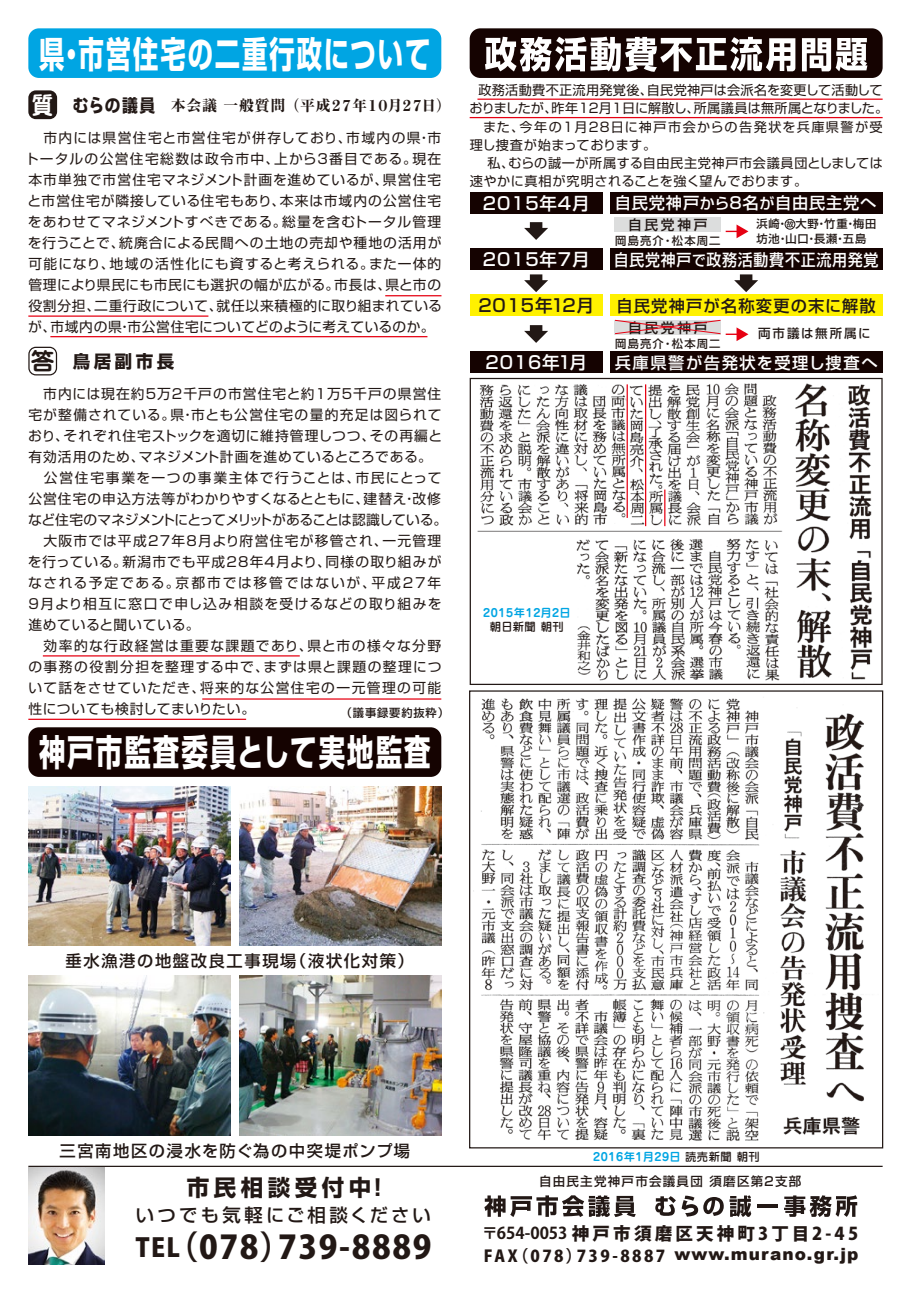
<style>
.page{position:relative;width:911px;height:1290px;background:#fff}
.page>*{position:absolute;margin:0;border:0;box-sizing:border-box;transform-origin:0 0}
.t1{font:700 36.25px "Shin Go Pro";letter-spacing:.075em;color:#fff;scale:.7 1}
.t2{font:700 36.25px "Shin Go Pro";letter-spacing:.075em;color:#fff;scale:.73 1}
.t3{font:800 32.25px "Koz Go Pro";letter-spacing:.05em;color:#221815}
.t4{font:700 22.5px "Shin Go Pro";letter-spacing:.2em;color:#221815}
.t5{font:500 18.38px "Shin Go Pro";letter-spacing:.17em;color:#221815}
.t6{font:800 17.5px "Koz Go Pro";letter-spacing:.18em;color:#221815}
.t7{font:500 17.5px "Shin Go Pro";letter-spacing:.05em;color:#fff}
.t8{font:500 17.5px "Shin Go Pro";letter-spacing:.05em;color:#221815}
.t9{font:700 17.5px "Shin Go Pro";letter-spacing:.2em;color:#221815}
.t10{font:900 16.88px "Arial";letter-spacing:.065em;color:#221815}
.t11{font:500 16.25px "Shin Go Pro";letter-spacing:.1em;color:#221815}
.t12{font:500 16.25px "Shin Go Pro";letter-spacing:.05em;color:#fff;scale:.92 1}
.t13{font:500 16.25px "Shin Go Pro";letter-spacing:.05em;color:#fff}
.t14{font:800 16.25px "Koz Go Pro";letter-spacing:.15em;color:#221815}
.t15{font:500 16.25px "Shin Go Pro";letter-spacing:.075em;color:#221815}
.t16{font:500 16.25px "Shin Go Pro";letter-spacing:.1em;color:#fff}
.t17{font:800 15px "Ryumin Pro";letter-spacing:-.13em;color:#221815}
.t18{font:13.75px/21px "Shin Go Pro";letter-spacing:.07em;color:#221815;text-align:justify}
.t19{font:500 13.75px "Shin Go Pro";letter-spacing:.2em;color:#221815}
.t20{font:13.12px "Shin Go Pro";letter-spacing:.025em;color:#221815}
.t21{font:13.12px "Shin Go Pro";letter-spacing:-.045em;color:#221815}
.t22{font:13.12px "Shin Go Pro";letter-spacing:.1em;color:#221815}
.t23{font:13.12px "Shin Go Pro";letter-spacing:.045em;color:#221815}
.t24{font:500 12.5px "Shin Go Pro";letter-spacing:.1em;color:#221815}
.t25{font:500 12.5px "Shin Go Pro";letter-spacing:.15em;color:#221815}
.t26{font:700 11.25px/13.5px "Jun 501 Pro";letter-spacing:.05em;color:#00a5e3;text-align:center}
.t27{font:500 11.25px/15px "Shin Go Pro";letter-spacing:.075em;color:#221815}
.t28{font:500 11.25px "Shin Go Pro";letter-spacing:.1em;color:#221815}
.s1{font-family:"Jun 501 Pro";font-weight:700;font-size:23.75px;color:#fff}
.s2{font-family:"Shin Go Pro";font-weight:700;font-size:17.5px}
.s3{font-family:"DF Gothic EB WIN RKSJ H";font-weight:400;font-size:18.75px}
.s4{font-family:"Jun 501 Pro";font-size:23.75px}
.s5{font-size:15px}
.s6{font-size:7.5px}
.s7{font-family:"Jun 34 Pro";font-weight:500;color:#221815}
.s8{font-size:25.62px}
.s9{font-weight:700;font-size:16.25px}
</style>
<div class="page">
<img style="left:29px;top:1167px;width:76px;height:97px">
<svg style="left:725px;top:224px;width:23px;height:14px"></svg>
<div style="left:614px;top:217px;width:107px;height:14px;background:#dcdddd"></div>
<div style="left:609px;top:192px;width:273px;height:21px;background:#150301"></div>
<div style="left:469px;top:295px;width:133px;height:21px;background:#fff100"></div>
<div style="left:609px;top:295px;width:273px;height:21px;background:#fff100"></div>
<hr style="left:28px;top:1166px;width:854px;height:1px;background:#221815">
<svg style="left:484px;top:1195px;width:152px;height:22px"></svg>
<svg style="left:729px;top:1195px;width:22px;height:22px"></svg>
<hr style="left:756px;top:1204px;width:21px;height:4px;background:#221815">
<svg style="left:784px;top:1195px;width:73px;height:22px"></svg>
<svg style="left:655px;top:1195px;width:68px;height:22px"></svg>
<div style="left:469px;top:28px;width:413px;height:50px;background:#150301;border-radius:11px"></div>
<svg style="left:485px;top:37px;width:310px;height:35px"></svg>
<svg style="left:802px;top:38px;width:65px;height:33px"></svg>
<svg style="left:469px;top:378px;width:413px;height:307px"></svg>
<div style="left:28px;top:90px;width:29px;height:29px;background:#221815;border-radius:8px"></div>
<svg style="left:28px;top:347px;width:29px;height:28px"></svg>
<div style="left:28px;top:28px;width:413px;height:50px;background:#00a5e3;border-radius:11px"></div>
<div style="left:28px;top:727px;width:413px;height:50px;background:#150301;border-radius:11px"></div>
<div style="left:469px;top:690px;width:414px;height:458px;background:#fff;border:1px solid #221815"></div>
<img style="left:473px;top:698px;width:391px;height:443px">
<div style="left:469px;top:192px;width:133px;height:21px;background:#150301"></div>
<div style="left:469px;top:249px;width:133px;height:21px;background:#150301"></div>
<div style="left:609px;top:249px;width:273px;height:21px;background:#150301"></div>
<div style="left:469px;top:351px;width:133px;height:22px;background:#150301"></div>
<div style="left:609px;top:351px;width:273px;height:22px;background:#150301"></div>
<svg style="left:524px;top:274px;width:24px;height:18px"></svg>
<svg style="left:734px;top:274px;width:24px;height:18px"></svg>
<svg style="left:524px;top:222px;width:24px;height:18px"></svg>
<svg style="left:524px;top:325px;width:24px;height:18px"></svg>
<div style="left:784px;top:219px;width:11px;height:10px;border:1px solid #221815;border-radius:50%"></div>
<img style="left:28px;top:786px;width:202px;height:160px">
<img style="left:239px;top:786px;width:202px;height:160px">
<img style="left:28px;top:976px;width:202px;height:159px">
<img style="left:239px;top:976px;width:202px;height:159px">
<hr style="left:202px;top:698px;width:239px;height:2px;background:#e60012">
<hr style="left:43px;top:655px;width:257px;height:1px;background:#e60012">
<hr style="left:385px;top:295px;width:56px;height:1px;background:#e60012">
<hr style="left:28px;top:315px;width:180px;height:2px;background:#e60012">
<hr style="left:50px;top:336px;width:377px;height:1px;background:#e60012">
<hr style="left:469px;top:117px;width:413px;height:1px;background:#e60012">
<hr style="left:477px;top:99px;width:405px;height:1px;background:#e60012">
<hr style="left:28px;top:719px;width:218px;height:1px;background:#e60012">
<svg style="left:614px;top:319px;width:134px;height:22px"></svg>
<p class="t1" style="left:39px;top:25px;width:560px">県・市営住宅の二重行政について</p>
<p class="t17" style="left:32px;top:93px;width:420px"><span class="s1">質</span> <span class="s2">む</span><span class="s3">ら</span><span class="s2">の議員</span> 本会議 一般質問 （平成２７年１０月２７日）</p>
<p class="t18" style="left:25px;top:126px;width:418px;text-indent:18px">市内には県営住宅と市営住宅が併存しており、市域内の県・市トータルの公営住宅総数は政令市中、上から３番目である。現在本市単独で市営住宅マネジメント計画を進めているが、県営住宅と市営住宅が隣接している住宅もあり、本来は市域内の公営住宅をあわせてマネジメントすべきである。総量を含むトータル管理を行うことで、統廃合による民間への土地の売却や種地の活用が可能になり、地域の活性化にも資すると考えられる。また一体的管理により県民にも市民にも選択の幅が広がる。市長は、県と市の役割分担、二重行政について、就任以来積極的に取り組まれているが、市域内の県・市公営住宅についてどのように考えているのか。</p>
<p class="t9" style="left:31px;top:347px;width:145px"><span class="s4">答</span> 鳥居副市長</p>
<p class="t18" style="left:28px;top:382px;width:421px;text-align:left">　市内には現在約５万２千戸の市営住宅と約１万５千戸の県営住宅が整備されている。県・市とも公営住宅の量的充足は図られており、それぞれ住宅ストックを適切に維持管理しつつ、その再編と有効活用のため、マネジメント計画を進めているところである。　公営住宅事業を一つの事業主体で行うことは、市民にとって公営住宅の申込方法等がわかりやすくなるとともに、建替え・改修など住宅のマネジメントにとってメリットがあることは認識している。　大阪市では平成27年８月より府営住宅が移管され、一元管理を行っている。新潟市でも平成28年４月より、同様の取り組みがなされる予定である。京都市では移管ではないが、平成27年<br>9月より相互に窓口で申し込み相談を受けるなどの取り組みを進めていると聞いている。<br>　効率的な行政経営は重要な課題であり、県と市の様々な分野の事務の役割分担を整理する中で、まずは県と課題の整理について話をさせていただき、将来的な公営住宅の一元管理の可能性についても検討してまいりたい。</p>
<p class="t27" style="left:341px;top:704px;width:109px">（議事録要約抜粋）</p>
<p class="t2" style="left:39px;top:723px;width:538px">神戸市監査委員として実地監査</p>
<p class="t20" style="left:478px;top:80px;width:406px">政務活動費不正流用発覚後、自民党神戸は会派名を変更して活動して</p>
<p class="t21" style="left:469px;top:98px;width:420px">おりましたが、昨年１２月１日に解散し、所属議員は無所属となりました。</p>
<p class="t22" style="left:483px;top:116px;width:401px">また、今年の１月２８日に神戸市会からの告発状を兵庫県警が受</p>
<p class="t20" style="left:469px;top:134px;width:188px">理し捜査が始まっております。</p>
<p class="t20" style="left:487px;top:152px;width:397px">私、むらの誠一が所属する自由民主党神戸市会議員団としましては</p>
<p class="t23" style="left:469px;top:170px;width:339px">速やかに真相が究明されることを強く望んでおります。</p>
<p class="t7" style="left:483px;top:188px;width:108px">2015年4月</p>
<p class="t7" style="left:483px;top:245px;width:108px">2015年7月</p>
<p class="t12" style="left:614px;top:246px;width:289px">自民党神戸<span class="s5">で</span>政務活動費不正流用発覚</p>
<p class="t13" style="left:615px;top:190px;width:263px">自民党神戸<span class="s5">から</span>8名<span class="s5">が</span>自由民主党へ</p>
<p class="t19" style="left:628px;top:213px;width:81px">自民党神戸</p>
<p class="t28" style="left:615px;top:231px;width:107px">岡島亮介・松本周二</p>
<p class="t27" style="left:756px;top:215px;width:121px">浜崎・<span class="s6">故</span>大野・竹重・梅田坊池・山口・長瀬・五島</p>
<p class="t8" style="left:478px;top:291px;width:117px">2015年12月</p>
<p class="t15" style="left:616px;top:293px;width:261px">自民党神戸が名称変更の末に解散</p>
<p class="t19" style="left:628px;top:316px;width:81px">自民党神戸</p>
<p class="t28" style="left:615px;top:334px;width:107px">岡島亮介・松本周二</p>
<p class="t25" style="left:758px;top:323px;width:114px">両市議は無所属に</p>
<p class="t7" style="left:485px;top:348px;width:103px">2016年1月</p>
<p class="t16" style="left:614px;top:349px;width:264px">兵庫県警が告発状を受理し捜査へ</p>
<p class="t26" style="left:483px;top:605px;width:89px">2015年12月2日<span class="s7">朝日新聞 朝刊</span></p>
<p class="t11" style="left:66px;top:947px;width:350px">垂水漁港の地盤改良工事現場（液状化対策）</p>
<p class="t11" style="left:59px;top:1137px;width:352px">三宮南地区の浸水を防ぐ為の中突堤ポンプ場</p>
<p class="t4" style="left:187px;top:1169px;width:204px">市民相談受付中！</p>
<p class="t5" style="left:136px;top:1200px;width:297px">いつでも気軽にご相談ください</p>
<p class="t3" style="left:136px;top:1226px;width:297px"><span class="s8">TEL</span>（078）739-8889</p>
<p class="t26" style="left:593px;top:1149px;width:168px">2016年1月29日 <span class="s7">読売新聞 朝刊</span></p>
<p class="t24" style="left:539px;top:1170px;width:264px">自由民主党神戸市会議員団 須磨区第２支部</p>
<p class="t6" style="left:482px;top:1222px;width:378px"><span class="s9">〒654-0053</span>神戸市須磨区天神町3丁目2-45</p>
<p class="t14" style="left:483px;top:1245px;width:183px">FAX（078）739-8887</p>
<p class="t10" style="left:674px;top:1242px;width:185px">www.murano.gr.jp</p>
</div>
